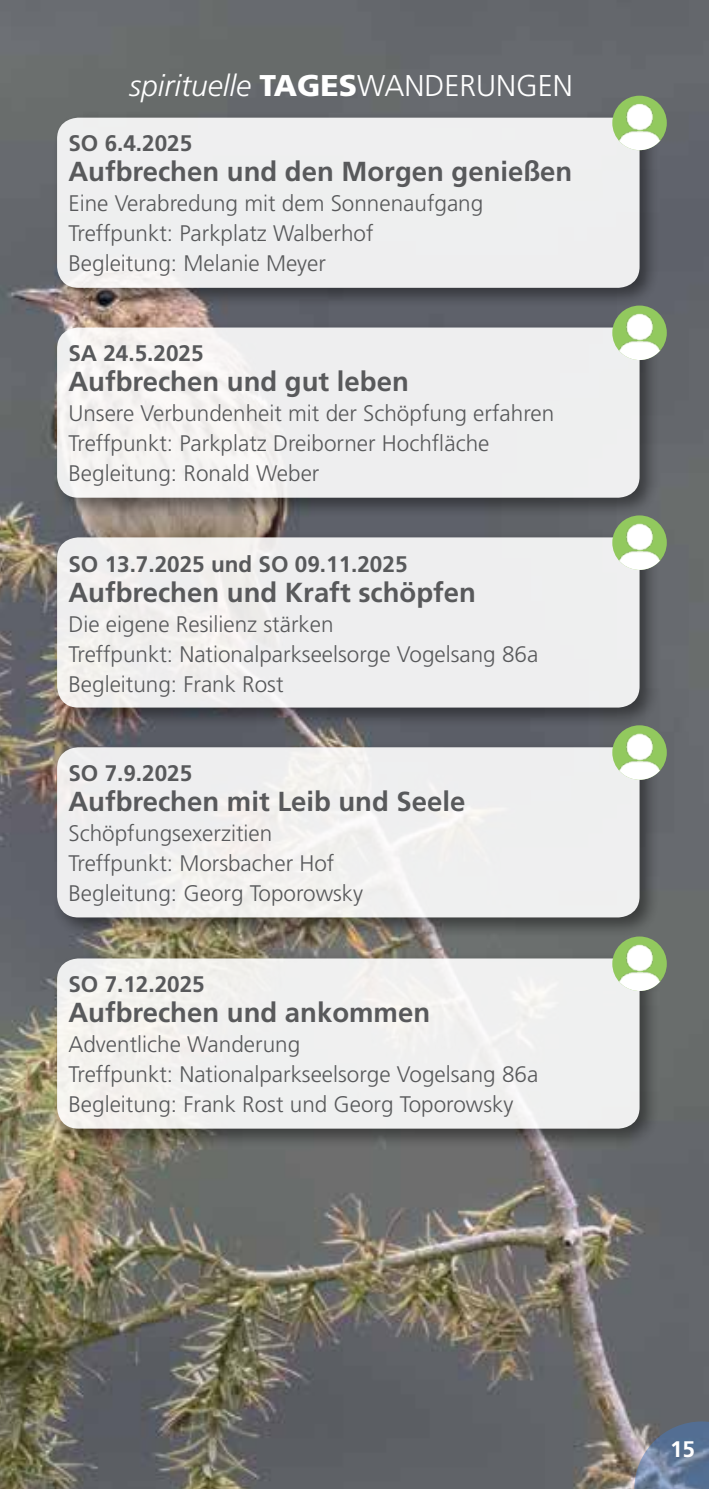
<style>
.page{position:relative;width:709px;height:1489px;background:#fff}
.page>*{position:absolute;margin:0;border:0;box-sizing:border-box;transform-origin:0 0}
.t1{font:italic 300 30px "Frutiger";color:#fff}
.t2{font:700 27.5px "Frutiger";color:#58595b}
.t3{font:300 22.5px/30px "Frutiger";color:#58595b}
.t4{font:700 22.5px "Frutiger";color:#58595b}
.t5{font:700 22.5px "Frutiger";color:#fff}
.s1{font-weight:900;font-style:normal}
.s2{font-style:normal}
</style>
<div class="page">
<img style="left:0;top:0;width:709px;height:1488px">
<div style="left:51px;top:531px;width:609px;height:198px;background:#000;opacity:.5"></div>
<div style="left:57px;top:537px;width:582px;height:170px;background:#eeeeef;border-radius:21px"></div>
<div style="left:612px;top:515px;width:54px;height:55px;background:#92c95e;border-radius:50%"></div>
<img style="left:617px;top:523px;width:45px;height:47px">
<svg style="left:634px;top:1421px;width:75px;height:67px;background:#6d7e97"></svg>
<div style="left:51px;top:111px;width:609px;height:198px;background:#000;opacity:.5"></div>
<div style="left:57px;top:118px;width:582px;height:170px;background:#eeeff0;border-radius:21px"></div>
<div style="left:612px;top:96px;width:54px;height:54px;background:#92c95e;border-radius:50%"></div>
<img style="left:617px;top:104px;width:45px;height:46px">
<div style="left:51px;top:321px;width:609px;height:198px;background:#000;opacity:.5"></div>
<div style="left:57px;top:327px;width:582px;height:170px;background:#eeeeef;border-radius:21px"></div>
<div style="left:612px;top:305px;width:54px;height:55px;background:#92c95e;border-radius:50%"></div>
<img style="left:617px;top:314px;width:45px;height:46px">
<div style="left:51px;top:741px;width:609px;height:198px;background:#000;opacity:.5"></div>
<div style="left:57px;top:747px;width:582px;height:170px;background:#efefef;border-radius:21px"></div>
<div style="left:612px;top:725px;width:54px;height:54px;background:#92c95e;border-radius:50%"></div>
<img style="left:617px;top:733px;width:45px;height:46px">
<div style="left:51px;top:952px;width:609px;height:198px;background:#000;opacity:.5"></div>
<div style="left:57px;top:958px;width:582px;height:170px;background:#f0f0f0;border-radius:21px"></div>
<div style="left:612px;top:936px;width:54px;height:54px;background:#92c95e;border-radius:50%"></div>
<img style="left:617px;top:944px;width:45px;height:46px">
<h1 class="t1" style="left:129px;top:68px;width:445px">spirituelle <span class="s1">TAGES</span><span class="s2">WANDERUNGEN</span></h1>
<p class="t4" style="left:68px;top:130px;width:125px">SO 6.4.2025</p>
<p class="t2" style="left:68px;top:155px;width:505px">Aufbrechen und den Morgen genießen</p>
<p class="t3" style="left:68px;top:188px;width:416px">Eine Verabredung mit dem Sonnenaufgang<br>Treffpunkt: Parkplatz Walberhof<br>Begleitung: Melanie Meyer</p>
<p class="t4" style="left:68px;top:340px;width:137px">SA 24.5.2025</p>
<p class="t2" style="left:68px;top:365px;width:342px">Aufbrechen und gut leben</p>
<p class="t3" style="left:68px;top:398px;width:487px">Unsere Verbundenheit mit der Schöpfung erfahren<br>Treffpunkt: Parkplatz Dreiborner Hochfläche<br>Begleitung: Ronald Weber</p>
<p class="t4" style="left:68px;top:550px;width:340px">SO 13.7.2025 und SO 09.11.2025</p>
<p class="t2" style="left:68px;top:576px;width:409px">Aufbrechen und Kraft schöpfen</p>
<p class="t3" style="left:68px;top:608px;width:471px">Die eigene Resilienz stärken<br>Treffpunkt: Nationalparkseelsorge Vogelsang 86a<br>Begleitung: Frank Rost</p>
<p class="t4" style="left:68px;top:759px;width:125px">SO 7.9.2025</p>
<p class="t2" style="left:68px;top:785px;width:398px">Aufbrechen mit Leib und Seele</p>
<p class="t3" style="left:68px;top:818px;width:296px">Schöpfungsexerzitien<br>Treffpunkt: Morsbacher Hof<br>Begleitung: Georg Toporowsky</p>
<p class="t4" style="left:68px;top:970px;width:138px">SO 7.12.2025</p>
<p class="t2" style="left:68px;top:996px;width:363px">Aufbrechen und ankommen</p>
<p class="t3" style="left:68px;top:1028px;width:471px">Adventliche Wanderung<br>Treffpunkt: Nationalparkseelsorge Vogelsang 86a<br>Begleitung: Frank Rost und Georg Toporowsky</p>
<p class="t5" style="left:670px;top:1435px;width:27px">15</p>
</div>
